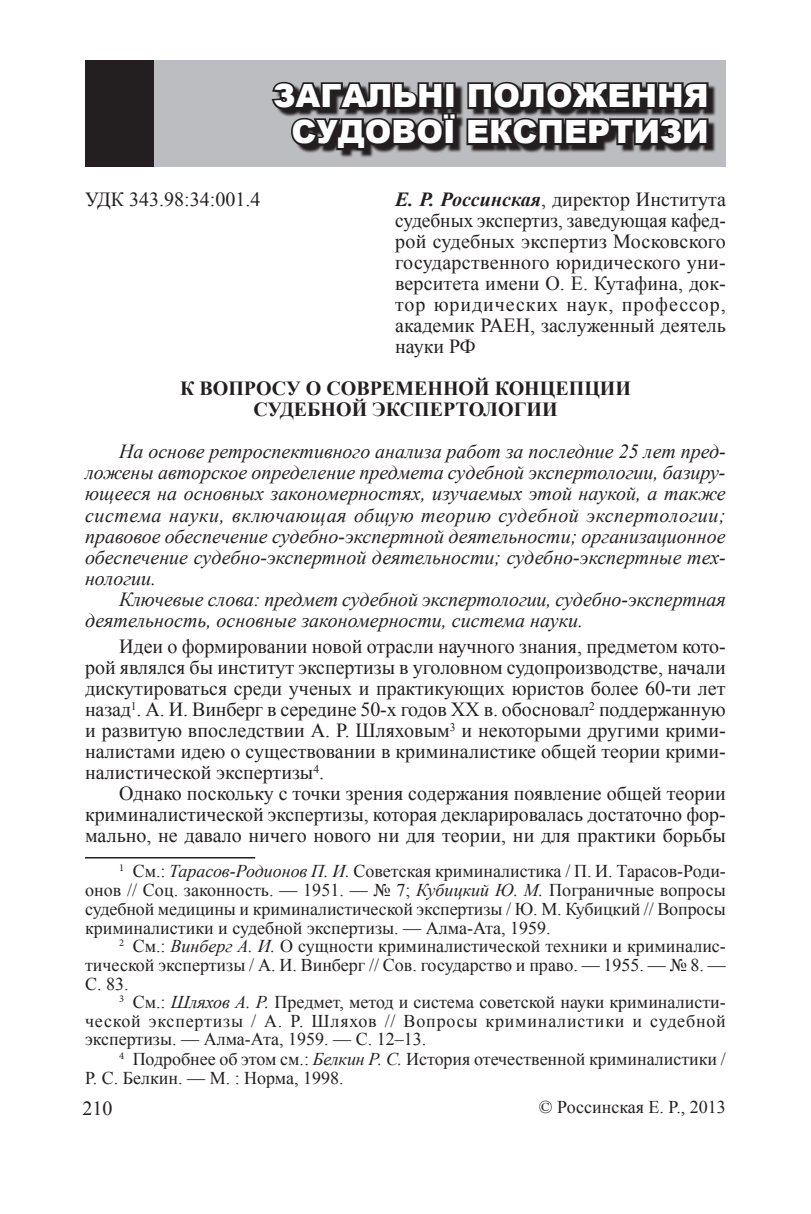
<style>
.page{position:relative;width:811px;height:1214px;background:#fff}
.page>*{position:absolute;margin:0;border:0;box-sizing:border-box;transform-origin:0 0}
.t1{font:900 32px/36px "Arial";color:#fff;text-align:center}
.t2{font:20px/21px "Times New Roman";color:#231f20;text-align:justify}
.t3{font:italic 20px/21px "Times New Roman";color:#231f20;text-align:justify}
.t4{font:700 20px "Times New Roman";color:#231f20}
.t5{font:18px/19px "Times New Roman";color:#231f20;text-align:justify}
.s1{font-weight:700;font-style:italic}
.s2{font-style:italic}
</style>
<div class="page">
<div style="left:148px;top:61px;width:578px;height:106px;background:#bcbdc0"></div>
<svg style="left:305px;top:85px;width:411px;height:73px"></svg>
<svg style="left:271px;top:81px;width:187px;height:71px"></svg>
<svg style="left:464px;top:81px;width:246px;height:67px;background:#3d3a3b"></svg>
<div style="left:85px;top:61px;width:69px;height:106px;background:#231f20"></div>
<hr style="left:85px;top:856px;width:170px;height:2px;background:#231f20">
<h1 class="t1" style="left:273px;top:77px;width:437px">Загальні положення судової експертизи</h1>
<p class="t2" style="left:85px;top:189px;width:177px">УДК 343.98:34:001.4</p>
<p class="t2" style="left:395px;top:189px;width:332px"><span class="s1">Е. Р. Россинская</span>, директор Института судебных экспертиз, заведующая кафед&shy;рой судебных экспертиз Московского государственного юридического уни&shy;верситета имени О. Е. Кутафина, док&shy;тор юридических наук, профессор, академик РАЕН, заслуженный деятель науки РФ</p>
<p class="t4" style="left:180px;top:375px;width:35px">К вопросу</p>
<p class="t4" style="left:306px;top:375px;width:37px">о современной</p>
<p class="t4" style="left:495px;top:375px;width:17px">концепции</p>
<p class="t4" style="left:253px;top:396px;width:16px">судебной</p>
<p class="t4" style="left:372px;top:396px;width:16px">экспертологии</p>
<p class="t3" style="left:85px;top:441px;width:642px;text-indent:34px">На основе ретроспективного анализа работ за последние 25 лет пред&shy;ложены авторское определение предмета судебной экспертологии, базиру&shy;ющееся на основных закономерностях, изучаемых этой наукой, а также система науки, включающая общую теорию судебной экспертологии; правовое обеспечение судебно-экспертной деятельности; организационное обеспечение судебно-экспертной деятельности; судебно-экспертные тех&shy;нологии.</p>
<p class="t3" style="left:85px;top:588px;width:642px;text-indent:34px">Ключевые слова: предмет судебной экспертологии, судебно-экспертная деятельность, основные закономерности, система науки.</p>
<p class="t2" style="left:85px;top:635px;width:642px;text-indent:34px">Идеи о формировании новой отрасли научного знания, предметом кото&shy;рой являлся бы институт экспертизы в уголовном судопроизводстве, начали дискутироваться среди ученых и практикующих юристов более 60-ти лет назад<sup>1</sup>. А. И. Винберг в середине 50-х годов ХХ в. обосновал<sup>2</sup> поддержанную и развитую впоследствии А. Р. Шляховым<sup>3</sup> и некоторыми другими крими&shy;налистами идею о существовании в криминалистике общей теории крими&shy;налистической экспертизы<sup>4</sup>.</p>
<p class="t2" style="left:85px;top:782px;width:642px;text-indent:34px">Однако поскольку с точки зрения содержания появление общей теории криминалистической экспертизы, которая декларировалась достаточно фор&shy;мально, не давало ничего нового ни для теории, ни для практики борьбы</p>
<p class="t5" style="left:85px;top:860px;width:642px;text-indent:34px"><sup>1</sup> См.: <span class="s2">Тарасов-Родионов П. И.</span> Советская криминалистика / П. И. Тарасов-Роди&shy;онов // Соц. законность. — 1951. — № 7; <span class="s2">Кубицкий Ю. М.</span> Пограничные вопросы судебной медицины и криминалистической экспертизы / Ю. М. Кубицкий // Вопросы криминалистики и судебной экспертизы. — Алма-Ата, 1959.</p>
<p class="t5" style="left:85px;top:936px;width:642px;text-indent:34px"><sup>2</sup> См.: <span class="s2">Винберг А. И.</span> О сущности криминалистической техники и криминалис&shy;тической экспертизы / А. И. Винберг // Сов. государство и право. — 1955. — № 8. — С. 83.</p>
<p class="t5" style="left:85px;top:992px;width:642px;text-indent:34px"><sup>3</sup> См.: <span class="s2">Шляхов А. Р.</span> Предмет, метод и система советской науки криминалисти&shy;ческой экспертизы / А. Р. Шляхов // Вопросы криминалистики и судебной экспертизы. — Алма-Ата, 1959. — С. 12–13.</p>
<p class="t5" style="left:85px;top:1048px;width:642px;text-indent:34px"><sup>4</sup> Подробнее об этом см.: <span class="s2">Белкин Р. С.</span> История отечественной криминалистики /<br>Р. С. Белкин. — М. : Норма, 1998.</p>
<p class="t5" style="left:539px;top:1097px;width:188px">© Россинская Е. Р., 2013</p>
<p class="t2" style="left:83px;top:1097px;width:31px">210</p>
</div>
